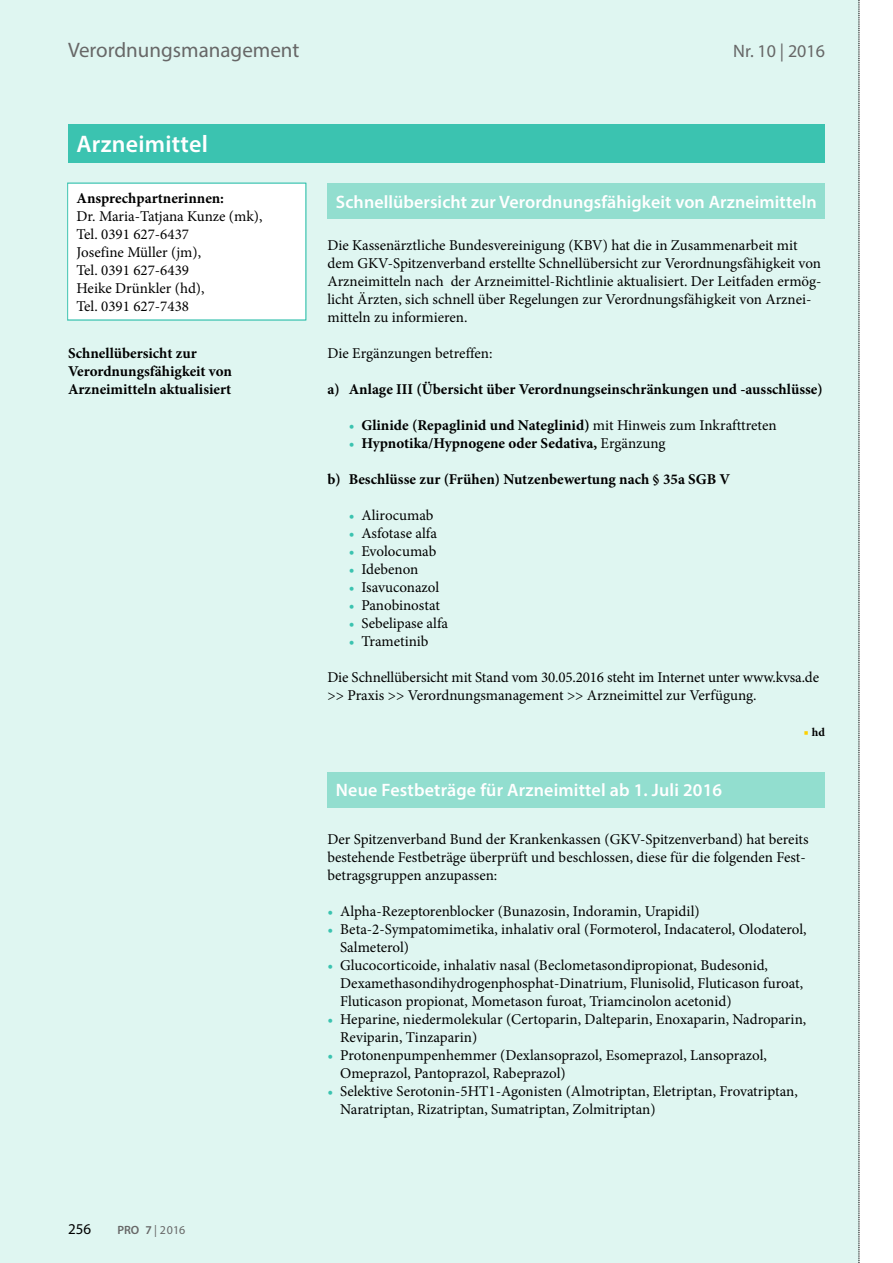
<style>
.page{position:relative;width:893px;height:1263px;background:#fff}
.page>*{position:absolute;margin:0;border:0;box-sizing:border-box;transform-origin:0 0}
.t1{font:600 24px "Myriad Pro";letter-spacing:.01em;color:#fff}
.t2{font:21px "Myriad Pro";color:#676767}
.t3{font:600 18px "Myriad Pro";letter-spacing:.005em;color:#fff}
.t4{font:18px "Myriad Pro";color:#676767}
.t5{font:15px/18px "Minion Pro";color:#000}
.t6{font:700 15px/18px "Minion Pro";color:#000}
.t7{font:15px "Myriad Pro";color:#000}
.t8{font:12px "Myriad Pro";color:#676767}
.t9{font:700 12px "Minion Pro";color:#000}
.s1{font-weight:600}
.s2{font-weight:400;color:#3bc3b0}
.s3{font-weight:400}
.s4{color:#3bc3b0}
.s5{font-weight:400;color:#fdd000}
.s6{color:#fdd000}
</style>
<div class="page">
<div style="left:0;top:0;width:859px;height:1263px;background:#dff6f1"></div>
<svg style="left:859px;top:0;width:1px;height:1263px"></svg>
<div style="left:68px;top:124px;width:757px;height:38px;background:#3bc3b0"></div>
<div style="left:327px;top:183px;width:498px;height:35px;background:#92decf"></div>
<div style="left:327px;top:772px;width:498px;height:35px;background:#92decf"></div>
<div style="left:68px;top:183px;width:238px;height:137px;background:#fff"></div>
<div style="left:67px;top:183px;width:239px;height:137px;border:1px solid #3bc3b0"></div>
<h2 class="t2" style="left:68px;top:37px;width:233px">Verordnungsmanagement</h2>
<p class="t4" style="left:733px;top:40px;width:93px">Nr. 10 | 2016</p>
<h1 class="t1" style="left:77px;top:129px;width:133px">Arzneimittel</h1>
<p class="t6" style="left:77px;top:189px;width:149px">Ansprechpartnerinnen:</p>
<p class="t5" style="left:77px;top:207px;width:188px">Dr. Maria-Tatjana Kunze (mk),<br>Tel. 0391 627-6437<br>Josefine Müller (jm),<br>Tel. 0391 627-6439<br>Heike Drünkler (hd),<br>Tel. 0391 627-7438</p>
<p class="t6" style="left:68px;top:344px;width:165px">Schnellübersicht zur<br>Verordnungsfähigkeit von<br>Arzneimitteln aktualisiert</p>
<p class="t7" style="left:68px;top:1220px;width:25px">256</p>
<p class="t8" style="left:117px;top:1222px;width:69px"><span class="s1">PRO 7</span> | 2016</p>
<p class="t3" style="left:336px;top:190px;width:482px">Schnellübersicht zur Verordnungsfähigkeit von Arzneimitteln</p>
<p class="t5" style="left:327px;top:236px;width:496px">Die Kassenärztliche Bundesvereinigung (KBV) hat die in Zusammenarbeit mit dem GKV-Spitzenverband erstellte Schnellübersicht zur Verordnungsfähigkeit von Arzneimitteln nach der Arzneimittel-Richtlinie aktualisiert. Der Leitfaden ermög&shy;licht Ärzten, sich schnell über Regelungen zur Verordnungsfähigkeit von Arznei&shy;mitteln zu informieren.</p>
<p class="t5" style="left:327px;top:344px;width:167px">Die Ergänzungen betreffen:</p>
<p class="t6" style="left:327px;top:380px;width:497px">a) Anlage III (Übersicht über Verordnungseinschränkungen und -ausschlüsse)</p>
<p class="t6" style="left:349px;top:416px;width:429px"><span class="s2">•</span> Glinide (Repaglinid und Nateglinid) <span class="s3">mit Hinweis zum Inkrafttreten</span></p>
<p class="t6" style="left:349px;top:434px;width:318px"><span class="s2">•</span> Hypnotika/Hypnogene oder Sedativa, <span class="s3">Ergänzung</span></p>
<p class="t6" style="left:327px;top:470px;width:404px">b) Beschlüsse zur (Frühen) Nutzenbewertung nach § 35a SGB V</p>
<p class="t5" style="left:349px;top:506px;width:86px"><span class="s4">•</span> Alirocumab</p>
<p class="t5" style="left:349px;top:524px;width:90px"><span class="s4">•</span> Asfotase alfa</p>
<p class="t5" style="left:349px;top:542px;width:89px"><span class="s4">•</span> Evolocumab</p>
<p class="t5" style="left:349px;top:560px;width:71px"><span class="s4">•</span> Idebenon</p>
<p class="t5" style="left:349px;top:578px;width:92px"><span class="s4">•</span> Isavuconazol</p>
<p class="t5" style="left:349px;top:596px;width:93px"><span class="s4">•</span> Panobinostat</p>
<p class="t5" style="left:349px;top:614px;width:101px"><span class="s4">•</span> Sebelipase alfa</p>
<p class="t5" style="left:349px;top:632px;width:81px"><span class="s4">•</span> Trametinib</p>
<p class="t5" style="left:327px;top:668px;width:493px">Die Schnellübersicht mit Stand vom 30.05.2016 steht im Internet unter www.kvsa.de &gt;&gt; Praxis &gt;&gt; Verordnungsmanagement &gt;&gt; Arzneimittel zur Verfügung.</p>
<p class="t9" style="left:804px;top:724px;width:23px"><span class="s5">■</span><span class="s6">■</span> hd</p>
<p class="t3" style="left:336px;top:779px;width:388px">Neue Festbeträge für Arzneimittel ab 1. Juli 2016</p>
<p class="t5" style="left:327px;top:830px;width:483px">Der Spitzenverband Bund der Krankenkassen (GKV-Spitzenverband) hat bereits bestehende Festbeträge überprüft und beschlossen, diese für die folgenden Fest&shy;betragsgruppen anzupassen:</p>
<p class="t5" style="left:327px;top:902px;width:374px"><span class="s4">•</span> Alpha-Rezeptorenblocker (Bunazosin, Indoramin, Urapidil)</p>
<p class="t5" style="left:340px;top:920px;width:468px;text-indent:-13px"><span class="s4">•</span> Beta-2-Sympatomimetika, inhalativ oral (Formoterol, Indacaterol, Olodaterol,<br>Salmeterol)</p>
<p class="t5" style="left:340px;top:956px;width:464px;text-indent:-13px"><span class="s4">•</span> Glucocorticoide, inhalativ nasal (Beclometasondipropionat, Budesonid,<br>Dexamethasondihydrogenphosphat-Dinatrium, Flunisolid, Fluticason furoat,<br>Fluticason propionat, Mometason furoat, Triamcinolon acetonid)</p>
<p class="t5" style="left:340px;top:1010px;width:468px;text-indent:-13px"><span class="s4">•</span> Heparine, niedermolekular (Certoparin, Dalteparin, Enoxaparin, Nadroparin,<br>Reviparin, Tinzaparin)</p>
<p class="t5" style="left:340px;top:1046px;width:428px;text-indent:-13px"><span class="s4">•</span> Protonenpumpenhemmer (Dexlansoprazol, Esomeprazol, Lansoprazol,<br>Omeprazol, Pantoprazol, Rabeprazol)</p>
<p class="t5" style="left:340px;top:1082px;width:459px;text-indent:-13px"><span class="s4">•</span> Selektive Serotonin-5HT1-Agonisten (Almotriptan, Eletriptan, Frovatriptan,<br>Naratriptan, Rizatriptan, Sumatriptan, Zolmitriptan)</p>
</div>
